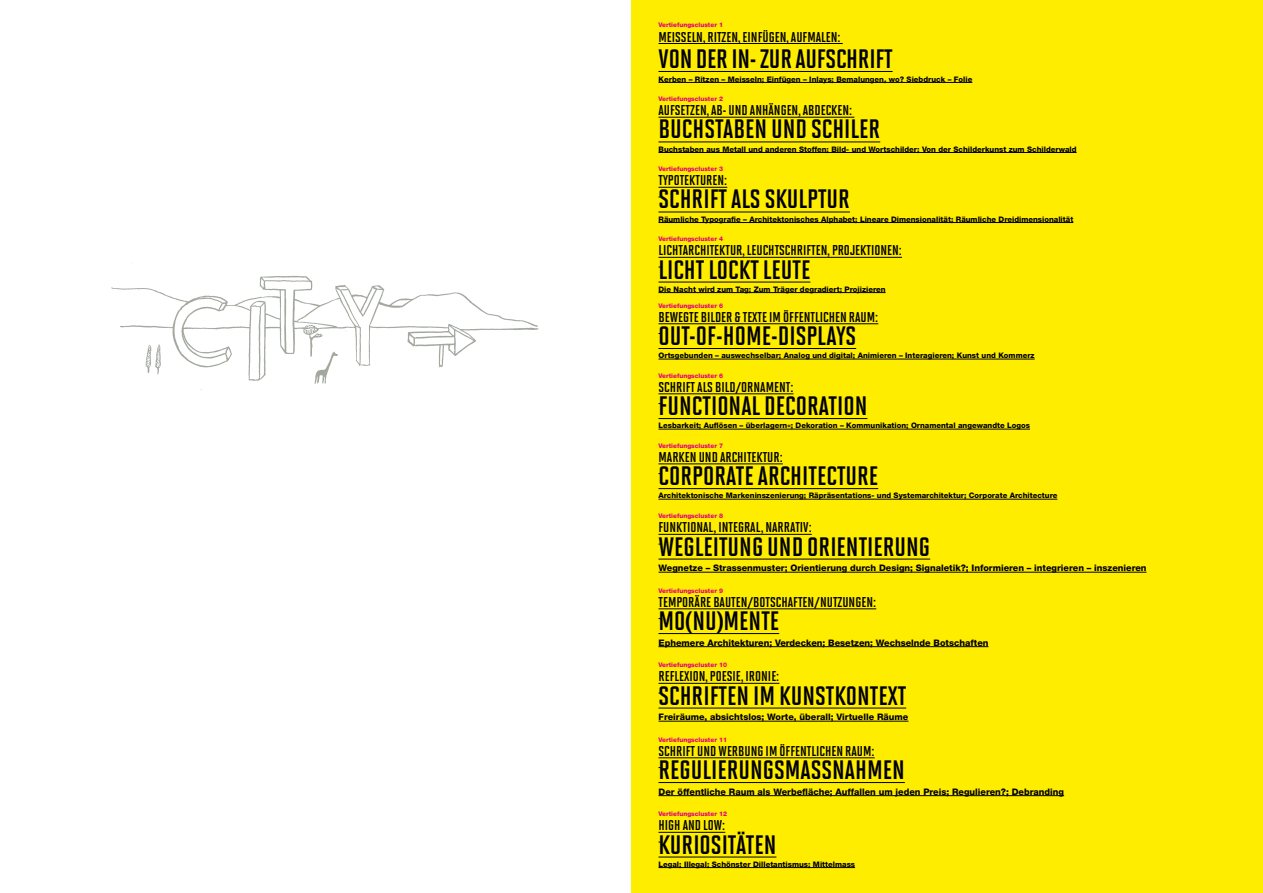
<style>
.page{position:relative;width:1263px;height:893px;background:#fff}
.page>*{position:absolute;margin:0;border:0;box-sizing:border-box;transform-origin:0 0}
.t1{font:700 26.7px "Solano Gothic MVB Std";color:#000}
.t2{font:700 14.25px "Solano Gothic MVB Std";color:#000}
.t3{font:800 9px "Helvetica Neue";color:#000}
.t4{font:800 7.65px "Helvetica Neue";color:#000}
.t5{font:800 6.38px "Helvetica Neue";color:#e2007a}
</style>
<div class="page">
<div style="left:631px;top:0;width:632px;height:893px;background:#ffed00"></div>
<hr style="left:658px;top:43px;width:185px;height:1px;background:#000">
<hr style="left:658px;top:71px;width:235px;height:1px;background:#000">
<hr style="left:658px;top:82px;width:314px;height:1px;background:#000">
<hr style="left:658px;top:117px;width:196px;height:1px;background:#000">
<hr style="left:658px;top:142px;width:222px;height:1px;background:#000">
<hr style="left:658px;top:152px;width:418px;height:1px;background:#000">
<hr style="left:658px;top:187px;width:69px;height:1px;background:#000">
<hr style="left:658px;top:212px;width:192px;height:1px;background:#000">
<hr style="left:658px;top:222px;width:415px;height:1px;background:#000">
<hr style="left:658px;top:257px;width:244px;height:1px;background:#000">
<hr style="left:658px;top:282px;width:152px;height:1px;background:#000">
<hr style="left:658px;top:292px;width:227px;height:1px;background:#000">
<hr style="left:658px;top:324px;width:220px;height:1px;background:#000">
<hr style="left:658px;top:348px;width:198px;height:1px;background:#000">
<hr style="left:658px;top:359px;width:377px;height:1px;background:#000">
<hr style="left:658px;top:394px;width:135px;height:1px;background:#000">
<hr style="left:658px;top:418px;width:209px;height:1px;background:#000">
<hr style="left:658px;top:429px;width:372px;height:1px;background:#000">
<hr style="left:658px;top:464px;width:125px;height:1px;background:#000">
<hr style="left:658px;top:488px;width:220px;height:1px;background:#000">
<hr style="left:658px;top:499px;width:399px;height:1px;background:#000">
<hr style="left:658px;top:534px;width:154px;height:1px;background:#000">
<hr style="left:658px;top:559px;width:272px;height:1px;background:#000">
<hr style="left:658px;top:572px;width:488px;height:1px;background:#000">
<hr style="left:658px;top:609px;width:218px;height:1px;background:#000">
<hr style="left:658px;top:633px;width:121px;height:1px;background:#000">
<hr style="left:658px;top:646px;width:330px;height:1px;background:#000">
<hr style="left:658px;top:683px;width:121px;height:1px;background:#000">
<hr style="left:658px;top:708px;width:248px;height:1px;background:#000">
<hr style="left:658px;top:721px;width:250px;height:1px;background:#000">
<hr style="left:658px;top:758px;width:217px;height:1px;background:#000">
<hr style="left:658px;top:782px;width:247px;height:1px;background:#000">
<hr style="left:658px;top:795px;width:406px;height:1px;background:#000">
<hr style="left:658px;top:832px;width:67px;height:1px;background:#000">
<hr style="left:658px;top:857px;width:118px;height:1px;background:#000">
<hr style="left:658px;top:867px;width:197px;height:1px;background:#000">
<img style="left:111px;top:263px;width:428px;height:127px">
<p class="t5" style="left:658px;top:21px;width:66px">Vertiefungscluster 1</p>
<h2 class="t2" style="left:658px;top:29px;width:184px">MEISSELN, RITZEN, EINFÜGEN, AUFMALEN:</h2>
<h1 class="t1" style="left:658px;top:44px;width:236px">VON DER IN- ZUR AUFSCHRIFT</h1>
<p class="t4" style="left:658px;top:74px;width:315px">Kerben – Ritzen – Meisseln; Einfügen – Inlays; Bemalungen, wo? Siebdruck – Folie</p>
<p class="t5" style="left:658px;top:95px;width:66px">Vertiefungscluster 2</p>
<h2 class="t2" style="left:658px;top:103px;width:195px">AUFSETZEN, AB- UND ANHÄNGEN, ABDECKEN:</h2>
<h1 class="t1" style="left:658px;top:114px;width:223px">BUCHSTABEN UND SCHILER</h1>
<p class="t4" style="left:658px;top:144px;width:420px">Buchstaben aus Metall und anderen Stoffen; Bild- und Wortschilder; Von der Schilderkunst zum Schilderwald</p>
<p class="t5" style="left:658px;top:165px;width:66px">Vertiefungscluster 3</p>
<h2 class="t2" style="left:658px;top:173px;width:70px">TYPOTEKTUREN:</h2>
<h1 class="t1" style="left:658px;top:184px;width:193px">SCHRIFT ALS SKULPTUR</h1>
<p class="t4" style="left:658px;top:214px;width:416px">Räumliche Typografie – Architektonisches Alphabet; Lineare Dimensionalität; Räumliche Dreidimensionalität</p>
<p class="t5" style="left:658px;top:235px;width:66px">Vertiefungscluster 4</p>
<h2 class="t2" style="left:658px;top:243px;width:245px">LICHTARCHITEKTUR, LEUCHTSCHRIFTEN, PROJEKTIONEN:</h2>
<h1 class="t1" style="left:658px;top:255px;width:153px">LICHT LOCKT LEUTE</h1>
<p class="t4" style="left:658px;top:285px;width:229px">Die Nacht wird zum Tag; Zum Träger degradiert; Projizieren</p>
<p class="t5" style="left:658px;top:302px;width:66px">Vertiefungscluster 6</p>
<h2 class="t2" style="left:658px;top:309px;width:221px">BEWEGTE BILDER &amp; TEXTE IM ÖFFENTLICHEN RAUM:</h2>
<h1 class="t1" style="left:658px;top:321px;width:199px">OUT-OF-HOME-DISPLAYS</h1>
<p class="t4" style="left:658px;top:351px;width:378px">Ortsgebunden – auswechselbar; Analog und digital; Animieren – Interagieren; Kunst und Kommerz</p>
<p class="t5" style="left:658px;top:372px;width:66px">Vertiefungscluster 6</p>
<h2 class="t2" style="left:658px;top:379px;width:137px">SCHRIFT ALS BILD/ORNAMENT:</h2>
<h1 class="t1" style="left:658px;top:391px;width:210px">FUNCTIONAL DECORATION</h1>
<p class="t4" style="left:658px;top:421px;width:373px">Lesbarkeit; Auflösen – überlagern«; Dekoration – Kommunikation; Ornamental angewandte Logos</p>
<p class="t5" style="left:658px;top:442px;width:66px">Vertiefungscluster 7</p>
<h2 class="t2" style="left:658px;top:449px;width:126px">MARKEN UND ARCHITEKTUR:</h2>
<h1 class="t1" style="left:658px;top:461px;width:221px">CORPORATE ARCHITECTURE</h1>
<p class="t4" style="left:658px;top:491px;width:400px">Architektonische Markeninszenierung; Räpräsentations- und Systemarchitektur; Corporate Architecture</p>
<p class="t5" style="left:658px;top:512px;width:66px">Vertiefungscluster 8</p>
<h2 class="t2" style="left:658px;top:520px;width:155px">FUNKTIONAL, INTEGRAL, NARRATIV:</h2>
<h1 class="t1" style="left:658px;top:532px;width:273px">WEGLEITUNG UND ORIENTIERUNG</h1>
<p class="t3" style="left:658px;top:563px;width:489px">Wegnetze – Strassenmuster; Orientierung durch Design; Signaletik?; Informieren – integrieren – inszenieren</p>
<p class="t5" style="left:658px;top:587px;width:66px">Vertiefungscluster 9</p>
<h2 class="t2" style="left:658px;top:594px;width:219px">TEMPORÄRE BAUTEN/BOTSCHAFTEN/NUTZUNGEN:</h2>
<h1 class="t1" style="left:658px;top:606px;width:122px">MO(NU)MENTE</h1>
<p class="t3" style="left:658px;top:637px;width:331px">Ephemere Architekturen; Verdecken; Besetzen; Wechselnde Botschaften</p>
<p class="t5" style="left:658px;top:661px;width:70px">Vertiefungscluster 10</p>
<h2 class="t2" style="left:658px;top:669px;width:122px">REFLEXION, POESIE, IRONIE:</h2>
<h1 class="t1" style="left:658px;top:680px;width:249px">SCHRIFTEN IM KUNSTKONTEXT</h1>
<p class="t3" style="left:658px;top:712px;width:251px">Freiräume, absichtslos; Worte, überall; Virtuelle Räume</p>
<p class="t5" style="left:658px;top:736px;width:70px">Vertiefungscluster 11</p>
<h2 class="t2" style="left:658px;top:743px;width:218px">SCHRIFT UND WERBUNG IM ÖFFENTLICHEN RAUM:</h2>
<h1 class="t1" style="left:658px;top:755px;width:248px">REGULIERUNGSMASSNAHMEN</h1>
<p class="t3" style="left:658px;top:786px;width:407px">Der öffentliche Raum als Werbefläche; Auffallen um jeden Preis; Regulieren?; Debranding</p>
<p class="t5" style="left:658px;top:810px;width:70px">Vertiefungscluster 12</p>
<h2 class="t2" style="left:658px;top:818px;width:68px">HIGH AND LOW:</h2>
<h1 class="t1" style="left:658px;top:829px;width:119px">KURIOSITÄTEN</h1>
<p class="t4" style="left:658px;top:859px;width:198px">Legal; Illegal; Schönster Dilletantismus; Mittelmass</p>
</div>
